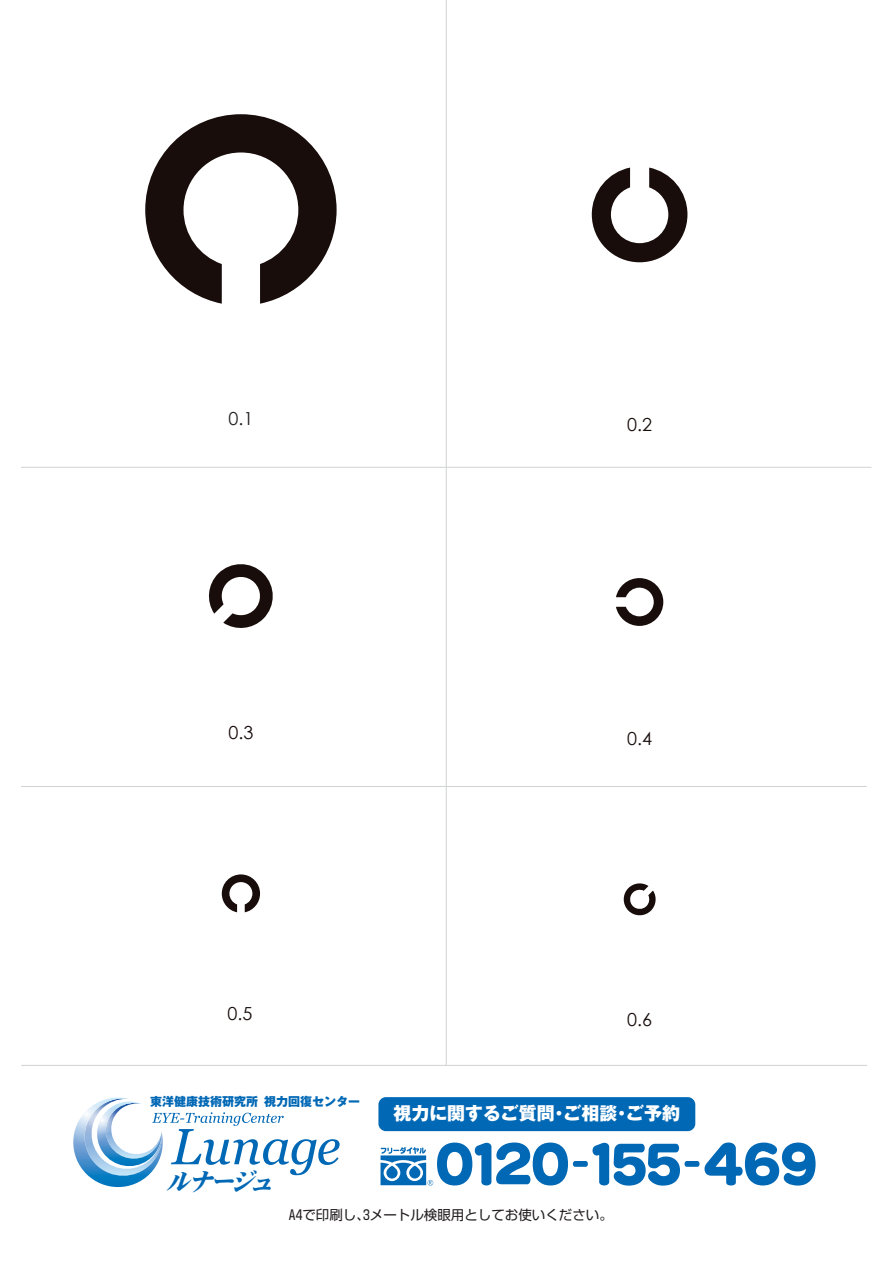
<style>
.page{position:relative;width:893px;height:1263px;background:#fff}
.page>*{position:absolute;margin:0;border:0;box-sizing:border-box;transform-origin:0 0}
.t1{font:italic 23.7px "DFG Mincho UB";color:#0168b5}
.t2{font:18px "Century Gothic";color:#180d0b}
.t3{font:18px "Century Gothic";color:#231f20}
.t4{font:800 17.85px "Gothic MB101 Pro";color:#fff}
.t5{font:13.5px "Shin Go Pro";color:#231f20}
.t6{font:800 12px "Gothic MB101 Pro";color:#0168b5}
</style>
<div class="page">
<svg style="left:145px;top:114px;width:192px;height:190px"></svg>
<svg style="left:592px;top:168px;width:95px;height:94px"></svg>
<svg style="left:208px;top:564px;width:65px;height:64px"></svg>
<svg style="left:616px;top:578px;width:47px;height:48px"></svg>
<svg style="left:222px;top:874px;width:38px;height:38px"></svg>
<svg style="left:623px;top:883px;width:33px;height:33px"></svg>
<hr style="left:446px;top:0;width:1px;height:1065px;background:#d1d2d4">
<hr style="left:21px;top:467px;width:850px;height:1px;background:#d1d2d4">
<hr style="left:21px;top:786px;width:846px;height:1px;background:#d1d2d4">
<hr style="left:21px;top:1065px;width:846px;height:1px;background:#d1d2d4">
<svg style="left:73px;top:1097px;width:267px;height:90px"></svg>
<svg style="left:380px;top:1142px;width:436px;height:43px"></svg>
<div style="left:378px;top:1097px;width:317px;height:34px;background:#0168b5;border-radius:8px"></div>
<h2 class="t3" style="left:228px;top:406px;width:26px">0.1</h2>
<h2 class="t2" style="left:627px;top:412px;width:26px">0.2</h2>
<h2 class="t2" style="left:228px;top:720px;width:26px">0.3</h2>
<h2 class="t2" style="left:627px;top:726px;width:26px">0.4</h2>
<h2 class="t2" style="left:228px;top:1001px;width:26px">0.5</h2>
<h2 class="t2" style="left:627px;top:1007px;width:26px">0.6</h2>
<p class="t6" style="left:150px;top:1091px;width:212px">東洋健康技術研究所視力回復センター</p>
<h1 class="t1" style="left:167px;top:1169px;width:114px">ルナージュ</h1>
<h3 class="t4" style="left:394px;top:1098px;width:288px">視力に関するご質問・ご相談・ご予約</h3>
<p class="t5" style="left:289px;top:1203px;width:325px">A4で印刷し、3メートル検眼用としてお使いください。</p>
</div>
